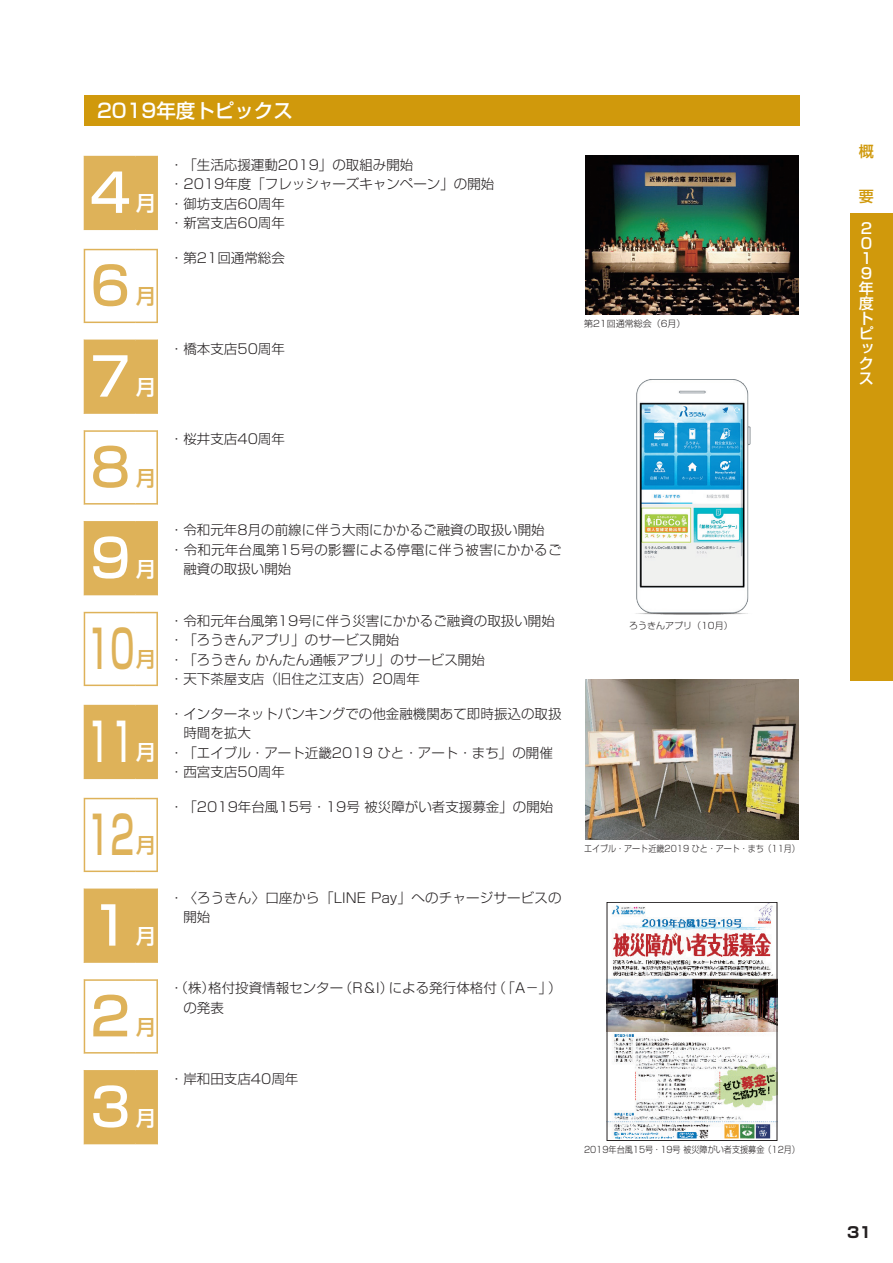
<style>
.page{position:relative;width:893px;height:1263px;background:#fff}
.page>*{position:absolute;margin:0;border:0;box-sizing:border-box;transform-origin:0 0}
.t1{font:500 52.5px "Shin Go Pr 6";color:#fff}
.t2{font:500 52.5px "Shin Go Pr 6";color:#deb259;scale:.6 1}
.t3{font:500 52.5px "Shin Go Pr 6";color:#deb259}
.t4{font:500 52.5px "Shin Go Pr 6";color:#fff;scale:.6 1}
.t5{font:500 21px "Shin Go Pr 6";color:#fff}
.t6{font:500 21px "Shin Go Pr 6";color:#deb259}
.t7{font:500 19.5px "Shin Go Pr 6";color:#fff}
.t8{font:500 15px/15px "Shin Go Pr 6";color:#fff}
.t9{font:500 15px "Shin Go Pr 6";color:#d0990c}
.t10{font:700 15px "Shin Go Pr 6";color:#231f20}
.t11{font:300 13.5px/19.5px "Shin Go Pr 6";color:#231f20}
.t12{font:300 9px "Shin Go Pr 6";color:#231f20;scale:.9 1}
.t13{font:300 9px "Shin Go Pr 6";color:#231f20}
</style>
<div class="page">
<div style="left:850px;top:213px;width:43px;height:467px;background:#d0990c"></div>
<div style="left:84px;top:96px;width:716px;height:30px;background:#d0990c"></div>
<div style="left:85px;top:157px;width:50px;height:72px;background:#deb259"></div>
<div style="left:135px;top:157px;width:21px;height:72px;background:#deb259"></div>
<hr style="left:84px;top:156px;width:52px;height:1px;background:#deb259">
<hr style="left:84px;top:229px;width:52px;height:1px;background:#deb259">
<hr style="left:84px;top:156px;width:1px;height:74px;background:#deb259">
<svg style="left:135px;top:156px;width:21px;height:1px"></svg>
<hr style="left:156px;top:156px;width:2px;height:74px;background:#deb259">
<svg style="left:135px;top:229px;width:21px;height:1px"></svg>
<img style="left:585px;top:155px;width:213px;height:160px">
<img style="left:636px;top:380px;width:115px;height:234px">
<img style="left:585px;top:679px;width:213px;height:160px">
<img style="left:609px;top:904px;width:166px;height:235px">
<div style="left:607px;top:902px;width:170px;height:239px;border:1px solid #231f20"></div>
<hr style="left:84px;top:249px;width:52px;height:1px;background:#deb259">
<hr style="left:84px;top:322px;width:52px;height:1px;background:#deb259">
<hr style="left:84px;top:249px;width:1px;height:74px;background:#deb259">
<svg style="left:135px;top:249px;width:21px;height:1px"></svg>
<hr style="left:156px;top:249px;width:2px;height:74px;background:#deb259">
<svg style="left:135px;top:322px;width:21px;height:1px"></svg>
<div style="left:85px;top:341px;width:50px;height:71px;background:#deb259"></div>
<div style="left:135px;top:341px;width:21px;height:71px;background:#deb259"></div>
<hr style="left:84px;top:340px;width:52px;height:1px;background:#deb259">
<hr style="left:84px;top:412px;width:52px;height:2px;background:#deb259">
<hr style="left:84px;top:340px;width:1px;height:74px;background:#deb259">
<svg style="left:135px;top:340px;width:21px;height:1px"></svg>
<hr style="left:156px;top:340px;width:2px;height:74px;background:#deb259">
<hr style="left:135px;top:412px;width:23px;height:2px;background:#deb259">
<hr style="left:84px;top:430px;width:52px;height:2px;background:#deb259">
<hr style="left:84px;top:503px;width:52px;height:2px;background:#deb259">
<hr style="left:84px;top:430px;width:1px;height:75px;background:#deb259">
<hr style="left:135px;top:430px;width:23px;height:2px;background:#deb259">
<hr style="left:156px;top:430px;width:2px;height:75px;background:#deb259">
<hr style="left:135px;top:503px;width:23px;height:2px;background:#deb259">
<div style="left:85px;top:522px;width:50px;height:72px;background:#deb259"></div>
<div style="left:135px;top:522px;width:21px;height:72px;background:#deb259"></div>
<hr style="left:84px;top:521px;width:52px;height:1px;background:#deb259">
<hr style="left:84px;top:594px;width:52px;height:1px;background:#deb259">
<hr style="left:84px;top:521px;width:1px;height:74px;background:#deb259">
<svg style="left:135px;top:521px;width:21px;height:1px"></svg>
<hr style="left:156px;top:521px;width:2px;height:74px;background:#deb259">
<svg style="left:135px;top:594px;width:21px;height:1px"></svg>
<hr style="left:84px;top:612px;width:52px;height:1px;background:#deb259">
<hr style="left:84px;top:684px;width:52px;height:2px;background:#deb259">
<hr style="left:84px;top:612px;width:1px;height:74px;background:#deb259">
<svg style="left:135px;top:612px;width:21px;height:1px"></svg>
<hr style="left:156px;top:612px;width:2px;height:74px;background:#deb259">
<hr style="left:135px;top:684px;width:23px;height:2px;background:#deb259">
<div style="left:85px;top:706px;width:50px;height:71px;background:#deb259"></div>
<div style="left:135px;top:706px;width:21px;height:71px;background:#deb259"></div>
<hr style="left:84px;top:705px;width:52px;height:1px;background:#deb259">
<hr style="left:84px;top:777px;width:52px;height:2px;background:#deb259">
<hr style="left:84px;top:705px;width:1px;height:74px;background:#deb259">
<svg style="left:135px;top:705px;width:21px;height:1px"></svg>
<hr style="left:156px;top:705px;width:2px;height:74px;background:#deb259">
<hr style="left:135px;top:777px;width:23px;height:2px;background:#deb259">
<hr style="left:84px;top:798px;width:52px;height:1px;background:#deb259">
<hr style="left:84px;top:870px;width:52px;height:2px;background:#deb259">
<hr style="left:84px;top:798px;width:1px;height:74px;background:#deb259">
<svg style="left:135px;top:798px;width:21px;height:1px"></svg>
<hr style="left:156px;top:798px;width:2px;height:74px;background:#deb259">
<hr style="left:135px;top:870px;width:23px;height:2px;background:#deb259">
<div style="left:85px;top:890px;width:50px;height:71px;background:#deb259"></div>
<div style="left:135px;top:890px;width:21px;height:71px;background:#deb259"></div>
<hr style="left:84px;top:888px;width:52px;height:2px;background:#deb259">
<hr style="left:84px;top:961px;width:52px;height:2px;background:#deb259">
<hr style="left:84px;top:888px;width:1px;height:75px;background:#deb259">
<hr style="left:135px;top:888px;width:23px;height:2px;background:#deb259">
<hr style="left:156px;top:888px;width:2px;height:75px;background:#deb259">
<hr style="left:135px;top:961px;width:23px;height:2px;background:#deb259">
<hr style="left:84px;top:979px;width:52px;height:2px;background:#deb259">
<hr style="left:84px;top:1052px;width:52px;height:1px;background:#deb259">
<hr style="left:84px;top:979px;width:1px;height:74px;background:#deb259">
<hr style="left:135px;top:979px;width:23px;height:2px;background:#deb259">
<hr style="left:156px;top:979px;width:2px;height:74px;background:#deb259">
<svg style="left:135px;top:1052px;width:21px;height:1px"></svg>
<div style="left:85px;top:1071px;width:50px;height:72px;background:#deb259"></div>
<div style="left:135px;top:1071px;width:21px;height:72px;background:#deb259"></div>
<hr style="left:84px;top:1070px;width:52px;height:1px;background:#deb259">
<hr style="left:84px;top:1143px;width:52px;height:1px;background:#deb259">
<hr style="left:84px;top:1070px;width:1px;height:74px;background:#deb259">
<svg style="left:135px;top:1070px;width:21px;height:1px"></svg>
<hr style="left:156px;top:1070px;width:2px;height:74px;background:#deb259">
<svg style="left:135px;top:1143px;width:21px;height:1px"></svg>
<h3 class="t7" style="left:97px;top:95px;width:197px">2019年度トピックス</h3>
<h1 class="t1" style="left:90px;top:150px;width:41px">4</h1>
<h2 class="t5" style="left:135px;top:186px;width:23px">月</h2>
<h1 class="t3" style="left:90px;top:243px;width:41px">6</h1>
<h2 class="t6" style="left:135px;top:279px;width:23px">月</h2>
<h1 class="t1" style="left:90px;top:334px;width:41px">7</h1>
<h2 class="t5" style="left:135px;top:370px;width:23px">月</h2>
<h1 class="t3" style="left:90px;top:424px;width:41px">8</h1>
<h2 class="t6" style="left:135px;top:461px;width:23px">月</h2>
<h1 class="t1" style="left:90px;top:515px;width:41px">9</h1>
<h2 class="t5" style="left:135px;top:551px;width:23px">月</h2>
<h1 class="t2" style="left:86px;top:606px;width:81px">10</h1>
<h2 class="t6" style="left:135px;top:642px;width:23px">月</h2>
<h1 class="t4" style="left:86px;top:699px;width:81px">11</h1>
<h2 class="t5" style="left:135px;top:735px;width:23px">月</h2>
<h1 class="t2" style="left:86px;top:792px;width:81px">12</h1>
<h2 class="t6" style="left:135px;top:828px;width:23px">月</h2>
<h1 class="t1" style="left:90px;top:882px;width:41px">1</h1>
<h2 class="t5" style="left:135px;top:919px;width:23px">月</h2>
<h1 class="t3" style="left:90px;top:973px;width:41px">2</h1>
<h2 class="t6" style="left:135px;top:1010px;width:23px">月</h2>
<h1 class="t1" style="left:90px;top:1064px;width:41px">3</h1>
<h2 class="t5" style="left:135px;top:1100px;width:23px">月</h2>
<p class="t11" style="left:170px;top:154px;width:326px">・「生活応援運動2019」の取組み開始<br>・2019年度「フレッシャーズキャンペーン」の開始・御坊支店60周年<br>・新宮支店60周年</p>
<p class="t11" style="left:170px;top:247px;width:116px">・第21回通常総会</p>
<p class="t11" style="left:170px;top:338px;width:116px">・橋本支店50周年</p>
<p class="t11" style="left:170px;top:428px;width:116px">・桜井支店40周年</p>
<p class="t11" style="left:170px;top:519px;width:376px">・令和元年8月の前線に伴う大雨にかかるご融資の取扱い開始</p>
<p class="t11" style="left:170px;top:539px;width:393px">・令和元年台風第15号の影響による停電に伴う被害にかかるご</p>
<p class="t11" style="left:183px;top:558px;width:109px">融資の取扱い開始</p>
<p class="t11" style="left:170px;top:610px;width:386px">・令和元年台風第19号に伴う災害にかかるご融資の取扱い開始・「ろうきんアプリ」のサービス開始<br>・「ろうきん かんたん通帳アプリ」のサービス開始<br>・天下茶屋支店（旧住之江支店）20周年</p>
<p class="t11" style="left:170px;top:703px;width:393px">・インターネットバンキングでの他金融機関あて即時振込の取扱</p>
<p class="t11" style="left:183px;top:722px;width:69px">時間を拡大</p>
<p class="t11" style="left:170px;top:742px;width:384px">・「エイブル・アート近畿2019 ひと・アート・まち」の開催</p>
<p class="t11" style="left:170px;top:761px;width:116px">・西宮支店50周年</p>
<p class="t11" style="left:170px;top:796px;width:385px">・「2019年台風15号・19号 被災障がい者支援募金」の開始</p>
<p class="t11" style="left:183px;top:887px;width:380px;text-indent:-14px">・〈ろうきん〉口座から「LINE Pay」へのチャージサービスの開始</p>
<p class="t11" style="left:183px;top:977px;width:380px;text-indent:-14px">・(株)格付投資情報センター（R＆I）による発行体格付（「A－」）の発表</p>
<p class="t11" style="left:170px;top:1068px;width:130px">・岸和田支店40周年</p>
<p class="t13" style="left:584px;top:316px;width:103px">第21回通常総会（6月）</p>
<p class="t13" style="left:629px;top:618px;width:105px">ろうきんアプリ（10月）</p>
<p class="t12" style="left:584px;top:841px;width:242px">エイブル・アート近畿2019 ひと・アート・まち（11月）</p>
<p class="t12" style="left:584px;top:1142px;width:242px">2019年台風15号・19号 被災障がい者支援募金（12月）</p>
<p class="t9" style="left:859px;top:139px;width:16px">概</p>
<p class="t9" style="left:859px;top:184px;width:16px">要</p>
<p class="t8" style="left:859px;top:220px;width:16px">2<br>0<br>1<br>9年度トピックス</p>
<p class="t10" style="left:847px;top:1220px;width:26px">31</p>
</div>
